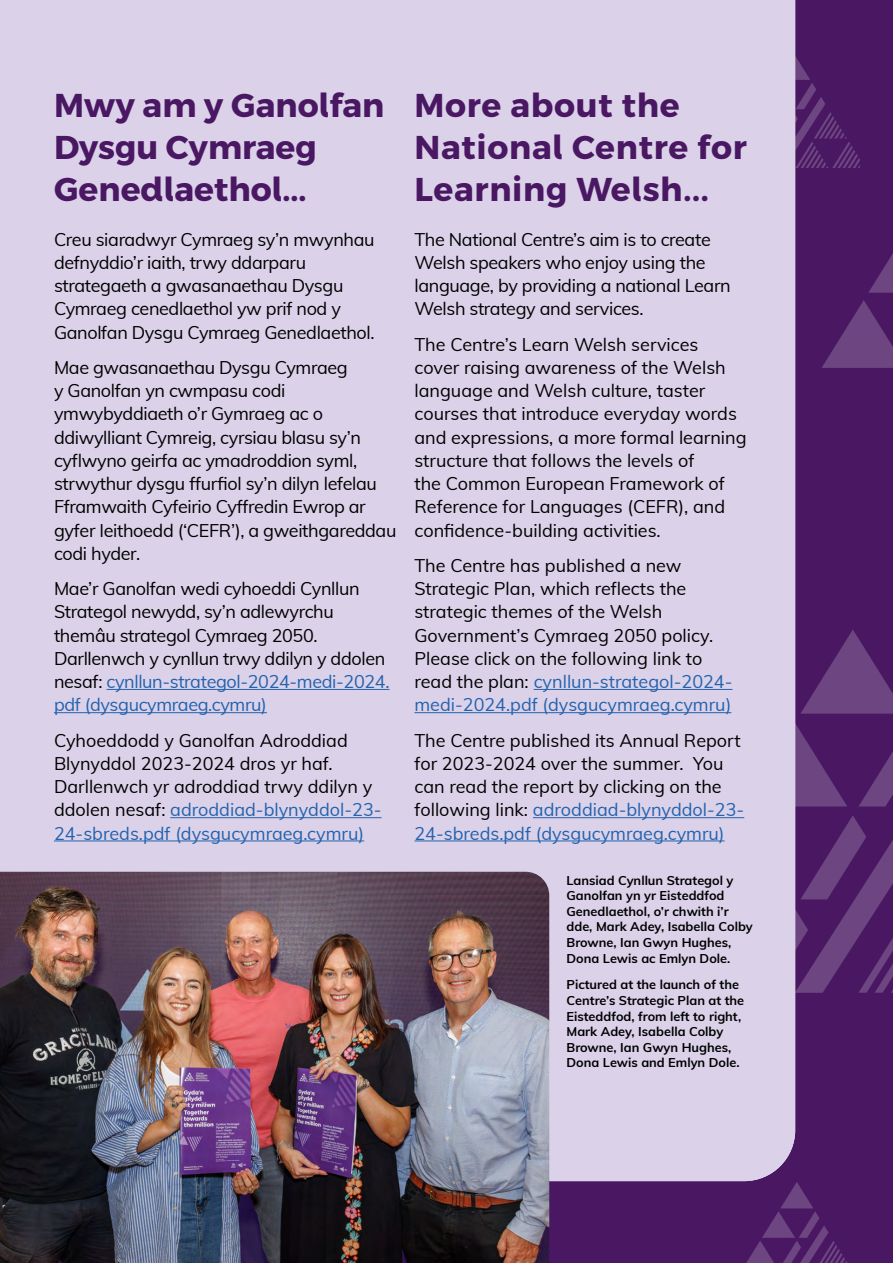
<style>
.page{position:relative;width:893px;height:1263px;background:#fff}
.page>*{position:absolute;margin:0;border:0;box-sizing:border-box;transform-origin:0 0}
.t1{font:700 33px/42px "Cymraeg";letter-spacing:.015em;color:#4a1863}
.t2{font:18px/23.2px "Muli";letter-spacing:-.01em;color:#000}
.t3{font:700 12.75px/15.6px "Muli";color:#000}
.s1{color:#2362ad}
</style>
<div class="page">
<div style="left:795px;top:0;width:98px;height:1165px;background:#4a1863"></div>
<svg style="left:822px;top:300px;width:71px;height:68px"></svg>
<svg style="left:868px;top:253px;width:25px;height:40px"></svg>
<svg style="left:801px;top:630px;width:92px;height:84px"></svg>
<svg style="left:795px;top:722px;width:98px;height:271px"></svg>
<div style="left:0;top:1052px;width:893px;height:211px;background:#4a1863"></div>
<div style="left:0;top:0;width:795px;height:1181px;background:#dbd2e9"></div>
<svg style="left:746px;top:1182px;width:101px;height:81px"></svg>
<svg style="left:795px;top:56px;width:65px;height:112px"></svg>
<hr style="left:107px;top:689px;width:282px;height:1px;background:#2362ad">
<hr style="left:54px;top:712px;width:213px;height:1px;background:#2362ad">
<hr style="left:170px;top:817px;width:212px;height:1px;background:#2362ad">
<hr style="left:54px;top:840px;width:310px;height:1px;background:#2362ad">
<hr style="left:534px;top:689px;width:198px;height:1px;background:#2362ad">
<hr style="left:414px;top:712px;width:317px;height:1px;background:#2362ad">
<hr style="left:533px;top:817px;width:211px;height:1px;background:#2362ad">
<hr style="left:414px;top:840px;width:311px;height:1px;background:#2362ad">
<img style="left:0;top:872px;width:549px;height:391px">
<h1 class="t1" style="left:54px;top:85px;width:332px">Mwy am y Ganolfan<br>Dysgu Cymraeg<br>Genedlaethol...</h1>
<p class="t2" style="left:54px;top:227px;width:322px">Creu siaradwyr Cymraeg sy’n mwynhau defnyddio’r iaith, trwy ddarparu strategaeth a gwasanaethau Dysgu Cymraeg cenedlaethol yw prif nod y Ganolfan Dysgu Cymraeg Genedlaethol.</p>
<p class="t2" style="left:54px;top:355px;width:344px">Mae gwasanaethau Dysgu Cymraeg<br>y Ganolfan yn cwmpasu codi ymwybyddiaeth o’r Gymraeg ac o ddiwylliant Cymreig, cyrsiau blasu sy’n cyflwyno geirfa ac ymadroddion syml, strwythur dysgu ffurfiol sy’n dilyn lefelau Fframwaith Cyfeirio Cyffredin Ewrop ar gyfer Ieithoedd (‘CEFR’), a gweithgareddau codi hyder.</p>
<p class="t2" style="left:54px;top:576px;width:337px">Mae’r Ganolfan wedi cyhoeddi Cynllun Strategol newydd, sy’n adlewyrchu themâu strategol Cymraeg 2050.<br>Darllenwch y cynllun trwy ddilyn y ddolen nesaf: <span class="s1">cynllun-strategol-2024-medi-2024. pdf (dysgucymraeg.cymru)</span></p>
<p class="t2" style="left:54px;top:728px;width:329px">Cyhoeddodd y Ganolfan Adroddiad Blynyddol 2023-2024 dros yr haf.<br>Darllenwch yr adroddiad trwy ddilyn y ddolen nesaf: <span class="s1">adroddiad-blynyddol-23- 24-sbreds.pdf (dysgucymraeg.cymru)</span></p>
<h1 class="t1" style="left:414px;top:85px;width:334px">More about the<br>National Centre for<br>Learning Welsh...</h1>
<p class="t2" style="left:414px;top:227px;width:318px">The National Centre’s aim is to create Welsh speakers who enjoy using the language, by providing a national Learn Welsh strategy and services.</p>
<p class="t2" style="left:414px;top:332px;width:334px">The Centre’s Learn Welsh services cover raising awareness of the Welsh language and Welsh culture, taster courses that introduce everyday words and expressions, a more formal learning structure that follows the levels of<br>the Common European Framework of Reference for Languages (CEFR), and confidence-building activities.</p>
<p class="t2" style="left:414px;top:553px;width:319px">The Centre has published a new Strategic Plan, which reflects the strategic themes of the Welsh Government’s Cymraeg 2050 policy.<br>Please click on the following link to read the plan: <span class="s1">cynllun-strategol-2024- medi-2024.pdf (dysgucymraeg.cymru)</span></p>
<p class="t2" style="left:414px;top:728px;width:331px">The Centre published its Annual Report for 2023-2024 over the summer. You can read the report by clicking on the following link: <span class="s1">adroddiad-blynyddol-23- 24-sbreds.pdf (dysgucymraeg.cymru)</span></p>
<p class="t3" style="left:567px;top:871px;width:188px">Lansiad Cynllun Strategol y<br>Ganolfan yn yr Eisteddfod<br>Genedlaethol, o’r chwith i’r dde, Mark Adey, Isabella Colby<br>Browne, Ian Gwyn Hughes,<br>Dona Lewis ac Emlyn Dole.</p>
<p class="t3" style="left:567px;top:976px;width:179px">Pictured at the launch of the<br>Centre’s Strategic Plan at the<br>Eisteddfod, from left to right,<br>Mark Adey, Isabella Colby<br>Browne, Ian Gwyn Hughes,<br>Dona Lewis and Emlyn Dole.</p>
</div>
